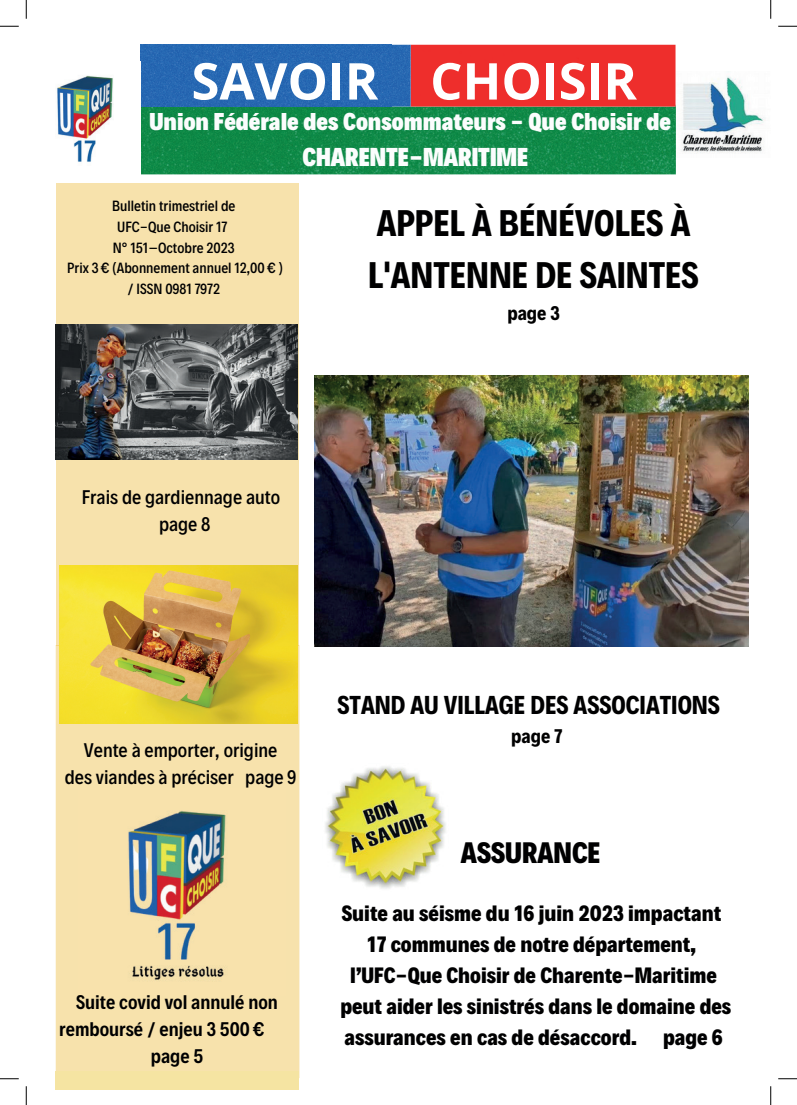
<style>
.page{position:relative;width:797px;height:1105px;background:#fff}
.page>*{position:absolute;margin:0;border:0;box-sizing:border-box;transform-origin:0 0}
.t1{font:700 50.75px "Open Sans";color:#fff}
.t2{font:700 37.5px/51.5px "Decalotype";color:#000001}
.t3{font:800 30px "Decalotype";color:#000001}
.t4{font:700 26.25px "Decalotype";color:#000001}
.t5{font:900 26.25px "Decalotype";color:#fbfdfd}
.t6{font:900 24.62px "Decalotype";color:#fbfdfd}
.t7{font:800 22.5px/30.9px "Decalotype";color:#000001;text-align:center}
.t8{font:500 20px/27.1px "Decalotype";color:#000001;text-align:center}
.t9{font:600 20px "Decalotype";color:#000001}
.t10{font:700 20px "Decalotype";color:#000001}
.t11{font:500 15px/20.6px "Decalotype";color:#000001;text-align:center}
</style>
<div class="page">
<div style="left:56px;top:645px;width:243px;height:426px;background:#f7e2ac"></div>
<img style="left:141px;top:103px;width:535px;height:71px">
<div style="left:56px;top:183px;width:242px;height:462px;background:#f7e2ac"></div>
<div style="left:410px;top:45px;width:265px;height:62px;background:#ee2e2c"></div>
<img style="left:681px;top:71px;width:84px;height:83px">
<img style="left:141px;top:45px;width:269px;height:62px">
<img style="left:57px;top:75px;width:56px;height:87px">
<img style="left:79px;top:789px;width:207px;height:207px">
<img style="left:60px;top:565px;width:238px;height:159px">
<img style="left:56px;top:324px;width:241px;height:135px">
<img style="left:325px;top:766px;width:121px;height:123px">
<img style="left:314px;top:376px;width:434px;height:270px">
<div style="left:56px;top:1071px;width:243px;height:18px;background:#f5e4a2"></div>
<svg style="left:0;top:25px;width:19px;height:2px"></svg>
<svg style="left:778px;top:25px;width:19px;height:2px"></svg>
<svg style="left:0;top:1078px;width:19px;height:1px"></svg>
<svg style="left:778px;top:1078px;width:19px;height:1px"></svg>
<svg style="left:25px;top:0;width:2px;height:19px"></svg>
<svg style="left:25px;top:1086px;width:2px;height:19px"></svg>
<svg style="left:770px;top:0;width:1px;height:19px"></svg>
<svg style="left:770px;top:1086px;width:1px;height:19px"></svg>
<h1 class="t1" style="left:191px;top:45px;width:447px">SAVOIR CHOISIR</h1>
<p class="t6" style="left:150px;top:104px;width:523px">Union Fédérale des Consommateurs - Que Choisir de</p>
<p class="t5" style="left:302px;top:138px;width:227px">CHARENTE-MARITIME</p>
<p class="t11" style="left:67px;top:195px;width:217px">Bulletin trimestriel de<br>UFC-Que Choisir 17<br>N° 151–Octobre 2023<br>Prix 3 € (Abonnement annuel 12,00 € ) / ISSN 0981 7972</p>
<h2 class="t2" style="left:368px;top:195px;width:332px">APPEL À BÉNÉVOLES À<br>L'ANTENNE DE SAINTES</h2>
<p class="t10" style="left:507px;top:299px;width:54px">page 3</p>
<p class="t8" style="left:82px;top:483px;width:200px">Frais de gardiennage auto page 8</p>
<p class="t8" style="left:65px;top:735px;width:233px">Vente à emporter, origine<br>des viandes à préciser page 9</p>
<p class="t9" style="left:76px;top:988px;width:203px">Suite covid vol annulé non</p>
<p class="t9" style="left:59px;top:1015px;width:206px">remboursé / enjeu 3 500 €</p>
<p class="t9" style="left:151px;top:1042px;width:54px">page 5</p>
<p class="t4" style="left:337px;top:686px;width:384px">STAND AU VILLAGE DES ASSOCIATIONS</p>
<p class="t10" style="left:511px;top:722px;width:53px">page 7</p>
<h3 class="t3" style="left:461px;top:832px;width:141px">ASSURANCE</h3>
<p class="t7" style="left:340px;top:897px;width:392px">Suite au séisme du 16 juin 2023 impactant 17 communes de notre département, l’UFC-Que Choisir de Charente-Maritime peut aider les sinistrés dans le domaine des assurances en cas de désaccord. page 6</p>
</div>
